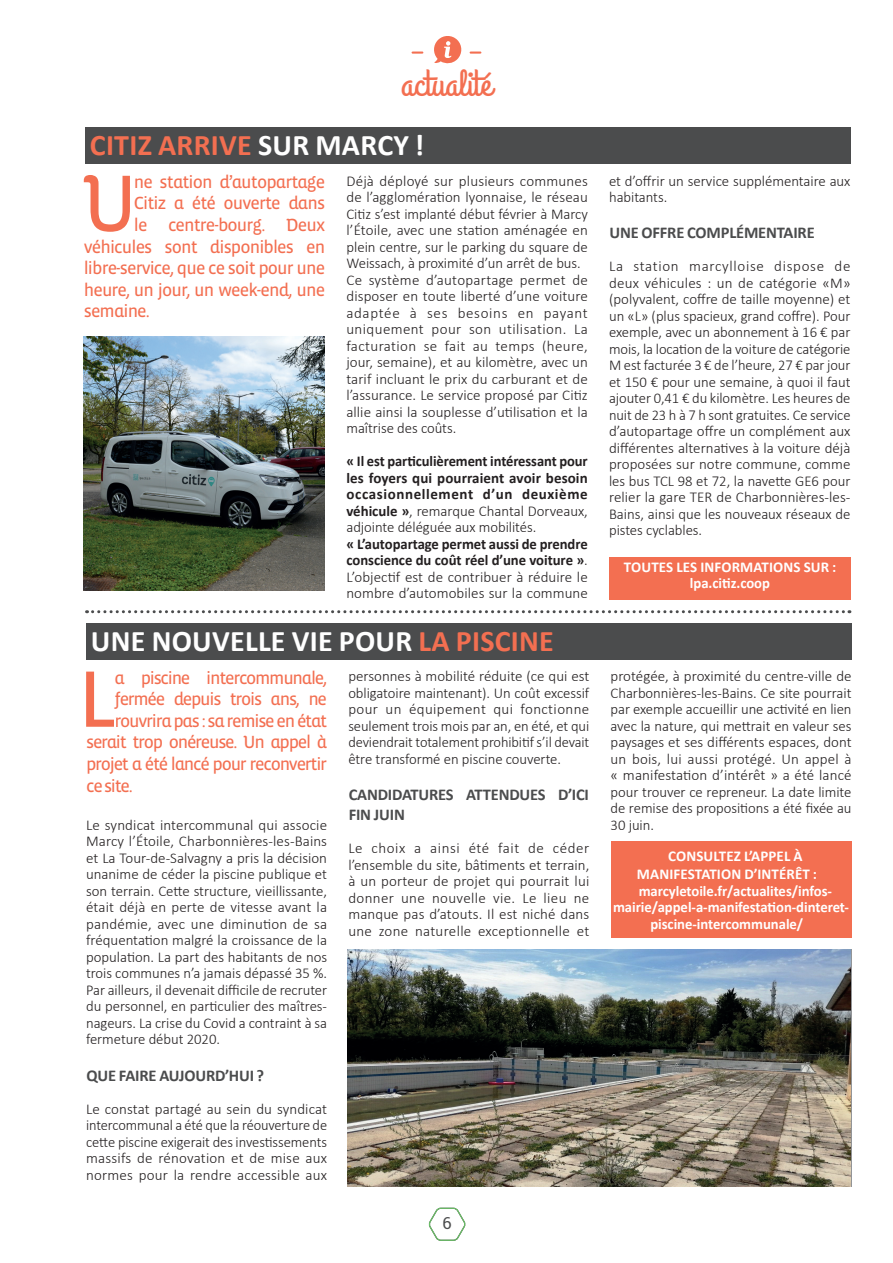
<style>
.page{position:relative;width:893px;height:1263px;background:#fff}
.page>*{position:absolute;margin:0;border:0;box-sizing:border-box;transform-origin:0 0}
.t1{font:81.75px "Vista Sans Alt Reg";color:#f36f51}
.t2{font:37.5px "Grand Hotel";color:#f36f51}
.t3{font:700 30px "Calibri";letter-spacing:.01em;color:#fff}
.t4{font:700 30px "Calibri";letter-spacing:.01em;color:#f36f51}
.t5{font:18px "Vista Sans Alt Reg";letter-spacing:-.05em;color:#f36f51}
.t6{font:18px "Vista Sans Alt Reg";letter-spacing:-.07em;color:#f36f51}
.t7{font:700 16.5px/19.8px "Calibri";letter-spacing:-.01em;color:#4b4c4d}
.t8{font:16.5px "Roboto Slab";color:#4b4c4d}
.t9{font:300 15px/16.5px "Calibri";color:#231f20;text-align:justify}
.t10{font:700 15px/16.5px "Calibri";letter-spacing:-.005em;color:#231f20;text-align:justify}
.t11{font:700 15px/16.5px "Calibri";letter-spacing:-.005em;color:#fff;text-align:center}
.s1{color:#fff}
.s2{font-weight:300}
.s3{color:#f36f51}
</style>
<div class="page">
<svg style="left:413px;top:52px;width:9px;height:2px"></svg>
<svg style="left:471px;top:52px;width:9px;height:2px"></svg>
<img style="left:84px;top:337px;width:240px;height:253px">
<div style="left:85px;top:128px;width:765px;height:36px;background:#4b4c4d"></div>
<svg style="left:87px;top:610px;width:763px;height:3px"></svg>
<svg style="left:434px;top:36px;width:28px;height:28px"></svg>
<div style="left:609px;top:557px;width:241px;height:43px;background:#f36f51"></div>
<div style="left:86px;top:623px;width:765px;height:36px;background:#4b4c4d"></div>
<img style="left:347px;top:949px;width:504px;height:238px">
<div style="left:611px;top:841px;width:240px;height:97px;background:#f36f51"></div>
<svg style="left:428px;top:1207px;width:38px;height:34px"></svg>
<h2 class="t2" style="left:401px;top:60px;width:92px">actualité</h2>
<h3 class="t4" style="left:90px;top:124px;width:336px">CITIZ ARRIVE <span class="s1">SUR MARCY !</span></h3>
<h1 class="t1" style="left:81px;top:162px;width:58px">U</h1>
<p class="t5" style="left:134px;top:172px;width:193px">ne station d’autopartage</p>
<p class="t5" style="left:134px;top:194px;width:193px">Citiz a été ouverte dans</p>
<p class="t5" style="left:134px;top:216px;width:193px">le centre-bourg. Deux</p>
<p class="t5" style="left:84px;top:237px;width:243px">véhicules sont disponibles en</p>
<p class="t5" style="left:84px;top:259px;width:243px">libre-service, que ce soit pour une</p>
<p class="t5" style="left:84px;top:280px;width:243px">heure, un jour, un week-end, une</p>
<p class="t5" style="left:84px;top:302px;width:68px">semaine.</p>
<p class="t9" style="left:346px;top:172px;width:243px;text-align:left">Déjà déployé sur plusieurs communes de l’agglomération lyonnaise, le réseau Citiz s’est implanté début février à Marcy l’Étoile, avec une station aménagée en plein centre, sur le parking du square de Weissach, à proximité d’un arrêt de bus.<br>Ce système d’autopartage permet de disposer en toute liberté d’une voiture adaptée à ses besoins en payant uniquement pour son utilisation. La facturation se fait au temps (heure, jour, semaine), et au kilomètre, avec un tarif incluant le prix du carburant et de l’assurance. Le service proposé par Citiz allie ainsi la souplesse d’utilisation et la maîtrise des coûts.</p>
<p class="t10" style="left:346px;top:453px;width:243px">« Il est particulièrement intéressant pour les foyers qui pourraient avoir besoin occasionnellement d’un deuxième véhicule »<span class="s2">, remarque Chantal Dorveaux, adjointe déléguée aux mobilités.</span></p>
<p class="t10" style="left:346px;top:535px;width:243px">« L’autopartage permet aussi de prendre conscience du coût réel d’une voiture »<span class="s2">.<br>L’objectif est de contribuer à réduire le nombre d’automobiles sur la commune</span></p>
<h3 class="t3" style="left:91px;top:620px;width:464px">UNE NOUVELLE VIE POUR <span class="s3">LA PISCINE</span></h3>
<h1 class="t1" style="left:78px;top:658px;width:42px">L</h1>
<p class="t6" style="left:115px;top:668px;width:214px">a piscine intercommunale,</p>
<p class="t6" style="left:115px;top:690px;width:214px">fermée depuis trois ans, ne</p>
<p class="t6" style="left:115px;top:711px;width:214px">rouvrira pas : sa remise en état</p>
<p class="t6" style="left:86px;top:733px;width:242px">serait trop onéreuse. Un appel à</p>
<p class="t6" style="left:86px;top:755px;width:242px">projet a été lancé pour reconvertir</p>
<p class="t5" style="left:86px;top:776px;width:48px">ce site.</p>
<p class="t9" style="left:86px;top:816px;width:243px">Le syndicat intercommunal qui associe Marcy l’Étoile, Charbonnières-les-Bains et La Tour-de-Salvagny a pris la décision unanime de céder la piscine publique et son terrain. Cette structure, vieillissante, était déjà en perte de vitesse avant la pandémie, avec une diminution de sa fréquentation malgré la croissance de la population. La part des habitants de nos trois communes n’a jamais dépassé 35 %.<br>Par ailleurs, il devenait difficile de recruter du personnel, en particulier des maîtres&shy;nageurs. La crise du Covid a contraint à sa fermeture début 2020.</p>
<p class="t7" style="left:86px;top:1065px;width:179px">QUE FAIRE AUJOURD’HUI ?</p>
<p class="t9" style="left:86px;top:1100px;width:242px">Le constat partagé au sein du syndicat intercommunal a été que la réouverture de cette piscine exigerait des investissements massifs de rénovation et de mise aux normes pour la rendre accessible aux</p>
<p class="t9" style="left:348px;top:668px;width:242px">personnes à mobilité réduite (ce qui est obligatoire maintenant). Un coût excessif pour un équipement qui fonctionne seulement trois mois par an, en été, et qui deviendrait totalement prohibitif s’il devait être transformé en piscine couverte.</p>
<p class="t7" style="left:349px;top:785px;width:242px">CANDIDATURES ATTENDUES D’ICI<br>FIN JUIN</p>
<p class="t9" style="left:348px;top:840px;width:242px">Le choix a ainsi été fait de céder l’ensemble du site, bâtiments et terrain, à un porteur de projet qui pourrait lui donner une nouvelle vie. Le lieu ne manque pas d’atouts. Il est niché dans une zone naturelle exceptionnelle et</p>
<p class="t8" style="left:442px;top:1212px;width:11px">6</p>
<p class="t9" style="left:609px;top:172px;width:243px">et d’offrir un service supplémentaire aux habitants.</p>
<p class="t7" style="left:609px;top:223px;width:207px">UNE OFFRE COMPLÉMENTAIRE</p>
<p class="t9" style="left:609px;top:258px;width:243px">La station marcylloise dispose de deux véhicules : un de catégorie «M» (polyvalent, coffre de taille moyenne) et un «L» (plus spacieux, grand coffre). Pour exemple, avec un abonnement à 16 € par mois, la location de la voiture de catégorie M est facturée 3 € de l’heure, 27 € par jour et 150 € pour une semaine, à quoi il faut ajouter 0,41 € du kilomètre. Les heures de nuit de 23 h à 7 h sont gratuites. Ce service d’autopartage offre un complément aux différentes alternatives à la voiture déjà proposées sur notre commune, comme les bus TCL 98 et 72, la navette GE6 pour relier la gare TER de Charbonnières-les-Bains, ainsi que les nouveaux réseaux de pistes cyclables.</p>
<p class="t11" style="left:624px;top:558px;width:214px">TOUTES LES INFORMATIONS SUR : lpa.citiz.coop</p>
<p class="t9" style="left:611px;top:668px;width:243px">protégée, à proximité du centre-ville de Charbonnières-les-Bains. Ce site pourrait par exemple accueillir une activité en lien avec la nature, qui mettrait en valeur ses paysages et ses différents espaces, dont un bois, lui aussi protégé. Un appel à « manifestation d’intérêt » a été lancé pour trouver ce repreneur. La date limite de remise des propositions a été fixée au 30 juin.</p>
<p class="t11" style="left:637px;top:847px;width:182px;line-height:18px;text-align:left;text-indent:31px">CONSULTEZ L’APPEL À<br>MANIFESTATION D’INTÉRÊT :</p>
<p class="t11" style="left:613px;top:882px;width:238px">marcyletoile.fr/actualites/infos&shy;mairie/appel-a-manifestation-dinteret&shy;piscine-intercommunale/</p>
</div>
